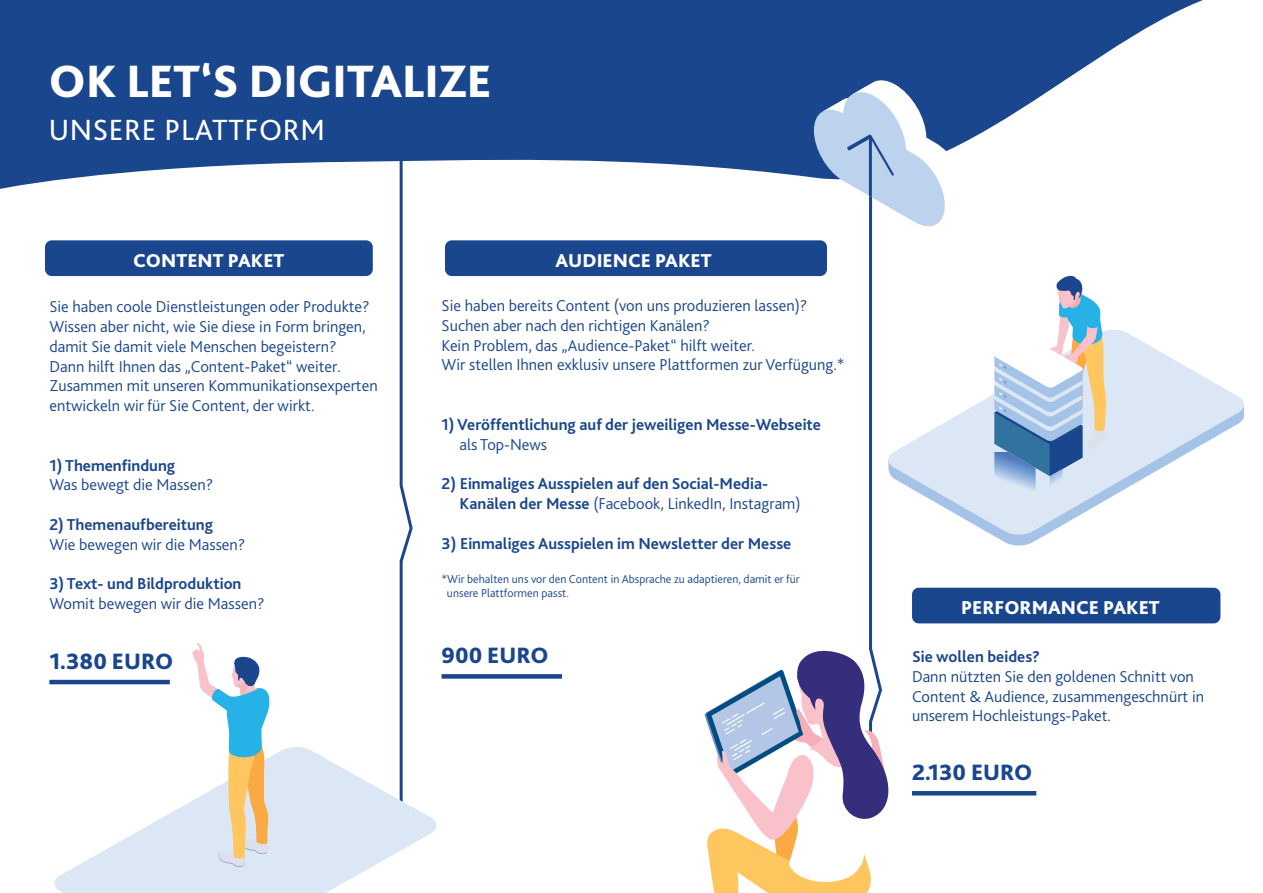
<style>
.page{position:relative;width:1263px;height:893px;background:#fff}
.page>*{position:absolute;margin:0;border:0;box-sizing:border-box;transform-origin:0 0}
.t1{font:800 47.4px "Bliss 2";color:#fff}
.t2{font:30.6px "Bliss 2";letter-spacing:.02em;color:#fff}
.t3{font:800 23.25px "Bliss 2";color:#19468c}
.t4{font:800 19.5px "Bliss 2";color:#fff}
.t5{font:300 16.5px/19.8px "Bliss 2";color:#19468c}
.t6{font:700 16.5px/19.8px "Bliss 2";color:#19468c}
.t7{font:300 12px/14.4px "Bliss 2";color:#19468c}
.s1{font-weight:300}
</style>
<div class="page">
<svg style="left:0;top:0;width:1203px;height:189px;fill:#19468c"></svg>
<svg style="left:398px;top:88px;width:16px;height:658px"></svg>
<div style="left:912px;top:588px;width:308px;height:35px;background:#19468c;border-radius:7px"></div>
<div style="left:445px;top:240px;width:382px;height:36px;background:#19468c;border-radius:7px"></div>
<div style="left:45px;top:240px;width:328px;height:36px;background:#19468c;border-radius:7px"></div>
<hr style="left:49px;top:680px;width:121px;height:4px;background:#19468c">
<div style="left:442px;top:674px;width:120px;height:5px;background:#19468c"></div>
<hr style="left:912px;top:791px;width:124px;height:4px;background:#19468c">
<svg style="left:994px;top:536px;width:50px;height:10px"></svg>
<svg style="left:965px;top:330px;width:280px;height:206px;fill:#dce7f5"></svg>
<svg style="left:994px;top:275px;width:112px;height:225px"></svg>
<svg style="left:54px;top:746px;width:383px;height:147px;fill:#dce7f5"></svg>
<svg style="left:192px;top:643px;width:80px;height:224px"></svg>
<svg style="left:704px;top:79px;width:261px;height:814px"></svg>
<h1 class="t1" style="left:49px;top:52px;width:444px">OK LET‘S DIGITALIZE</h1>
<h2 class="t2" style="left:49px;top:111px;width:278px">UNSERE PLATTFORM</h2>
<p class="t4" style="left:133px;top:248px;width:153px">CONTENT PAKET</p>
<p class="t4" style="left:555px;top:248px;width:158px">AUDIENCE PAKET</p>
<p class="t5" style="left:49px;top:296px;width:330px">Sie haben coole Dienstleistungen oder Produkte?<br>Wissen aber nicht, wie Sie diese in Form bringen, damit Sie damit viele Menschen begeistern?<br>Dann hilft Ihnen das „Content-Paket“ weiter.<br>Zusammen mit unseren Kommunikationsexperten entwickeln wir für Sie Content, der wirkt.</p>
<p class="t6" style="left:49px;top:455px;width:127px">1) Themenfindung</p>
<p class="t5" style="left:49px;top:475px;width:165px">Was bewegt die Massen?</p>
<p class="t6" style="left:49px;top:514px;width:165px">2) Themenaufbereitung</p>
<p class="t5" style="left:49px;top:534px;width:198px">Wie bewegen wir die Massen?</p>
<p class="t6" style="left:49px;top:574px;width:194px">3) Text- und Bildproduktion</p>
<p class="t5" style="left:49px;top:593px;width:217px">Womit bewegen wir die Massen?</p>
<p class="t5" style="left:442px;top:295px;width:405px">Sie haben bereits Content (von uns produzieren lassen)?<br>Suchen aber nach den richtigen Kanälen?<br>Kein Problem, das „Audience-Paket“ hilft weiter.<br>Wir stellen Ihnen exklusiv unsere Plattformen zur Verfügung.*</p>
<p class="t6" style="left:442px;top:414px;width:381px">1) Veröffentlichung auf der jeweiligen Messe-Webseite</p>
<p class="t5" style="left:460px;top:434px;width:89px">als Top-News</p>
<p class="t6" style="left:460px;top:473px;width:343px;text-indent:-18px">2) Einmaliges Ausspielen auf den Social-Media-<br>Kanälen der Messe <span class="s1">(Facebook, LinkedIn, Instagram)</span></p>
<p class="t6" style="left:442px;top:533px;width:351px">3) Einmaliges Ausspielen im Newsletter der Messe</p>
<p class="t7" style="left:447px;top:571px;width:354px;text-indent:-5px">*Wir behalten uns vor den Content in Absprache zu adaptieren, damit er für unsere Plattformen passt.</p>
<h3 class="t3" style="left:49px;top:647px;width:125px">1.380 EURO</h3>
<h3 class="t3" style="left:442px;top:641px;width:108px">900 EURO</h3>
<p class="t4" style="left:961px;top:596px;width:200px">PERFORMANCE PAKET</p>
<p class="t6" style="left:912px;top:646px;width:130px">Sie wollen beides?</p>
<p class="t5" style="left:912px;top:666px;width:294px">Dann nützten Sie den goldenen Schnitt von<br>Content &amp; Audience, zusammengeschnürt in unserem Hochleistungs-Paket.</p>
<h3 class="t3" style="left:912px;top:758px;width:122px">2.130 EURO</h3>
</div>
